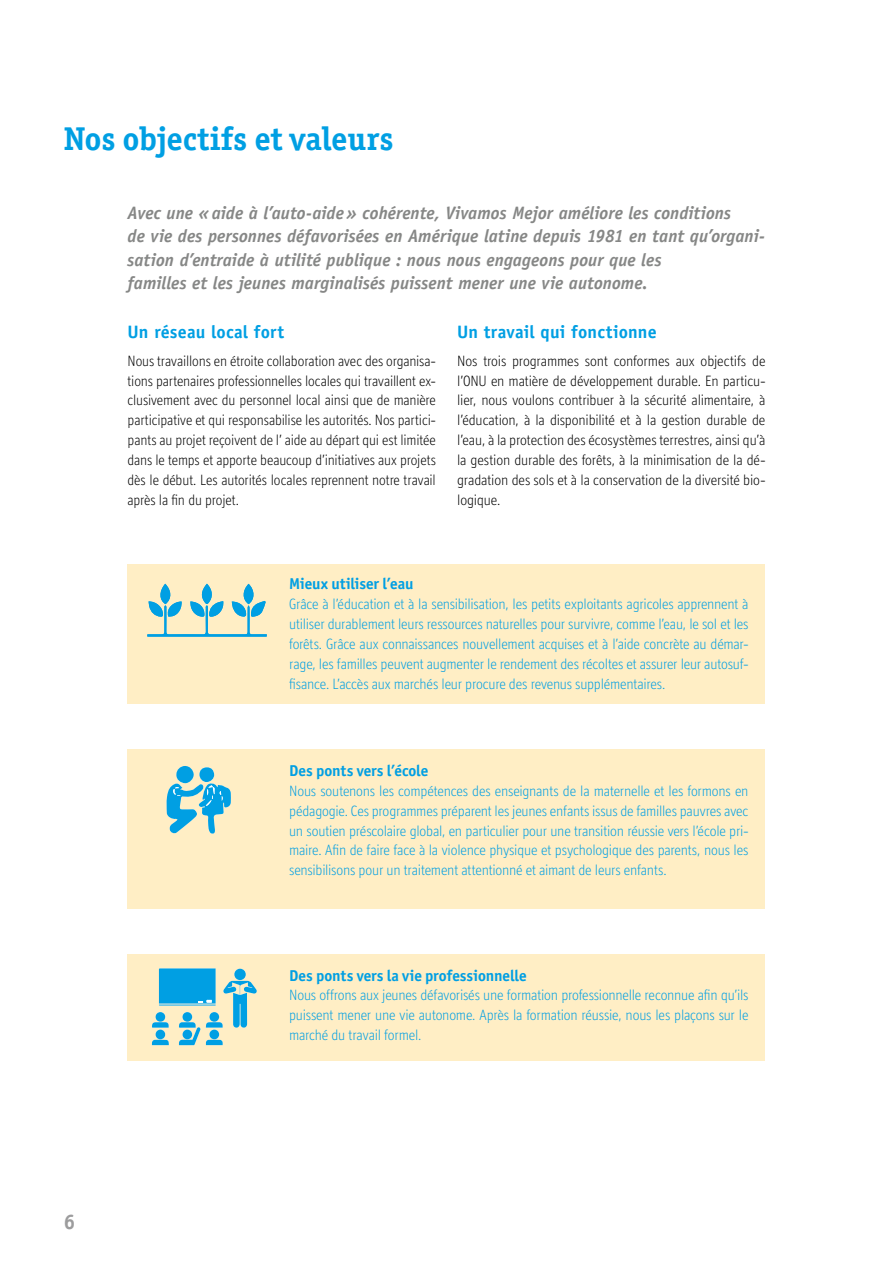
<style>
.page{position:relative;width:893px;height:1263px;background:#fff}
.page>*{position:absolute;margin:0;border:0;box-sizing:border-box;transform-origin:0 0}
.t1{font:700 33px "Officina Ser ITC Std";letter-spacing:.005em;color:#009fe3}
.t2{font:700 21px "Officina Ser ITC Std";color:#9c9c9d}
.t3{font:italic 700 18px/23.2px "Officina Sans Std";color:#868786}
.t4{font:700 18px "Officina Sans Std";letter-spacing:.01em;color:#009fe3}
.t5{font:700 15.75px "Officina Sans ITC Std";color:#009fe3}
.t6{font:300 15px/19.8px "Officina Display ITC Std";letter-spacing:-.01em;color:#009fe3;text-align:justify}
.t7{font:300 15px/19.8px "Officina Display ITC Std";letter-spacing:-.005em;color:#000;text-align:justify;scale:.96 1}
.t8{font:300 15px/19.8px "Officina Display ITC Std";letter-spacing:-.005em;color:#000;text-align:justify}
</style>
<div class="page">
<div style="left:128px;top:564px;width:637px;height:140px;background:#ffeec5"></div>
<svg style="left:147px;top:584px;width:120px;height:53px"></svg>
<div style="left:128px;top:749px;width:637px;height:159px;background:#ffeec5"></div>
<svg style="left:166px;top:766px;width:65px;height:68px"></svg>
<div style="left:128px;top:954px;width:637px;height:106px;background:#ffeec5"></div>
<svg style="left:152px;top:968px;width:105px;height:77px"></svg>
<h1 class="t1" style="left:64px;top:119px;width:331px">Nos objectifs et valeurs</h1>
<p class="t3" style="left:128px;top:201px;width:639px">Avec une «aide à l’auto-aide» cohérente, Vivamos Mejor améliore les conditions<br>de vie des personnes défavorisées en Amérique latine depuis 1981 en tant qu’organi&shy;sation d’entraide à utilité publique : nous nous engageons pour que les<br>familles et les jeunes marginalisés puissent mener une vie autonome.</p>
<p class="t4" style="left:128px;top:320px;width:158px">Un réseau local fort</p>
<p class="t7" style="left:128px;top:350px;width:323px">Nous travaillons en étroite collaboration avec des organisa&shy;tions partenaires professionnelles locales qui travaillent ex&shy;clusivement avec du personnel local ainsi que de manière participative et qui responsabilise les autorités. Nos partici&shy;pants au projet reçoivent de l’ aide au départ qui est limitée dans le temps et apporte beaucoup d’initiatives aux projets dès le début. Les autorités locales reprennent notre travail après la fin du projet.</p>
<p class="t4" style="left:457px;top:320px;width:201px">Un travail qui fonctionne</p>
<p class="t8" style="left:457px;top:350px;width:310px">Nos trois programmes sont conformes aux objectifs de l’ONU en matière de développement durable. En particu&shy;lier, nous voulons contribuer à la sécurité alimentaire, à l’éducation, à la disponibilité et à la gestion durable de l’eau, à la protection des écosystèmes terrestres, ainsi qu’à la gestion durable des forêts, à la minimisation de la dé&shy;gradation des sols et à la conservation de la diversité bio&shy;logique.</p>
<p class="t5" style="left:289px;top:574px;width:126px">Mieux utiliser l’eau</p>
<p class="t6" style="left:289px;top:594px;width:461px">Grâce à l’éducation et à la sensibilisation, les petits exploitants agricoles apprennent à utiliser durablement leurs ressources naturelles pour survivre, comme l’eau, le sol et les forêts. Grâce aux connaissances nouvellement acquises et à l’aide concrète au démar&shy;rage, les familles peuvent augmenter le rendement des récoltes et assurer leur autosuf&shy;fisance. L’accès aux marchés leur procure des revenus supplémentaires.</p>
<p class="t5" style="left:289px;top:761px;width:141px">Des ponts vers l’école</p>
<p class="t6" style="left:289px;top:781px;width:461px">Nous soutenons les compétences des enseignants de la maternelle et les formons en pédagogie. Ces programmes préparent les jeunes enfants issus de familles pauvres avec un soutien préscolaire global, en particulier pour une transition réussie vers l’école pri&shy;maire. Afin de faire face à la violence physique et psychologique des parents, nous les sensibilisons pour un traitement attentionné et aimant de leurs enfants.</p>
<h2 class="t2" style="left:64px;top:1209px;width:13px">6</h2>
<p class="t5" style="left:289px;top:965px;width:239px">Des ponts vers la vie professionnelle</p>
<p class="t6" style="left:289px;top:985px;width:461px">Nous offrons aux jeunes défavorisés une formation professionnelle reconnue afin qu’ils puissent mener une vie autonome. Après la formation réussie, nous les plaçons sur le marché du travail formel.</p>
</div>
